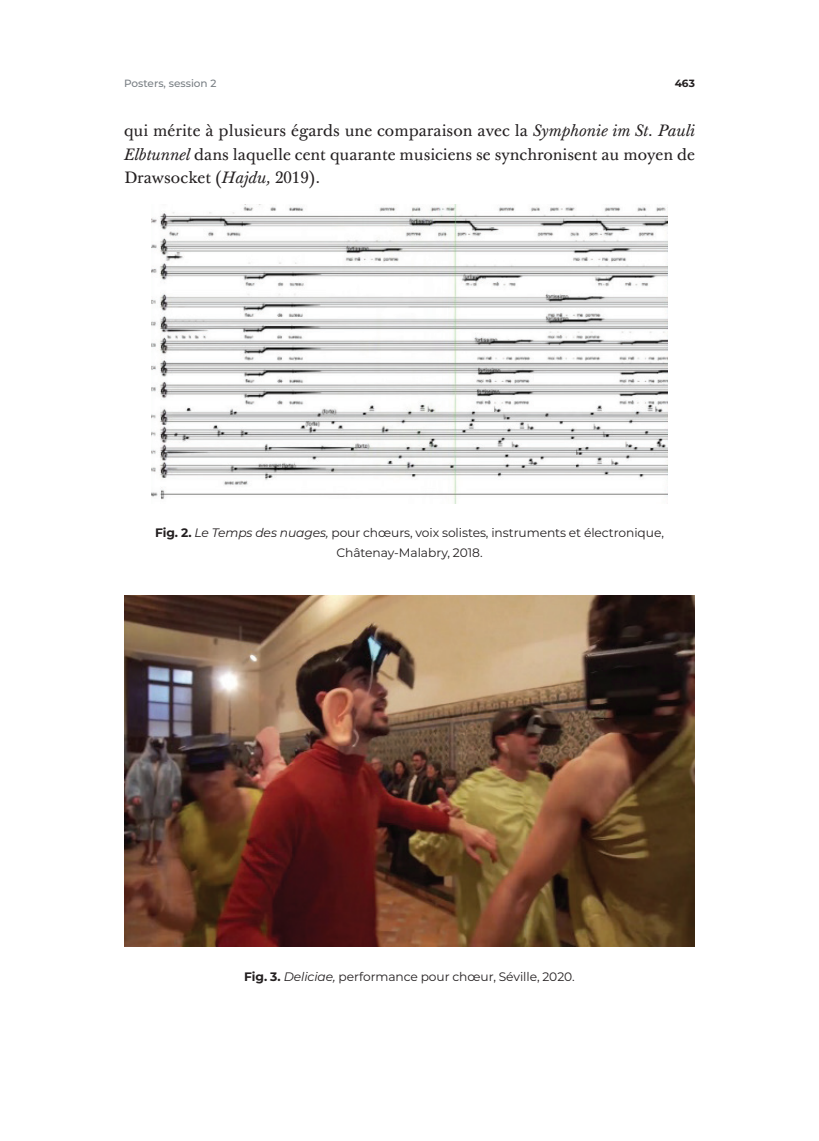
<style>
.page{position:relative;width:819px;height:1141px;background:#fff}
.page>*{position:absolute;margin:0;border:0;box-sizing:border-box;transform-origin:0 0}
._242_texte_courant_s{font:16.1px/23.6px "Baskerville 10 Pro";color:#231f20;text-align:justify}
._26_legende_figure{font:12.25px/19.2px "Montserrat";letter-spacing:-.005em;color:#231f20;text-align:center}
.t1{font:500 10.5px "Montserrat";color:#797f84}
.t2{font:700 10.5px "Montserrat";color:#231f20}
.s1{font-style:italic}
.s2{font-weight:700}
</style>
<div class="page">
<img style="left:151px;top:204px;width:517px;height:299px">
<img style="left:124px;top:595px;width:570px;height:352px">
<p class="t1" style="left:124px;top:76px;width:94px">Posters, session 2</p>
<p class="t2" style="left:674px;top:75px;width:22px">463</p>
<p class="_242_texte_courant_s" style="left:124px;top:120px;width:572px">qui mérite à plusieurs égards une comparaison avec la <span class="s1">Symphonie im St. Pauli Elbtunnel</span> dans laquelle cent quarante musiciens se synchronisent au moyen de Drawsocket (<span class="s1">Hajdu,</span> 2019).</p>
<p class="_26_legende_figure" style="left:155px;top:523px;width:510px"><span class="s2">Fig. 2.</span> <span class="s1">Le Temps des nuages,</span> pour chœurs, voix solistes, instruments et électronique,<br>Châtenay-Malabry, 2018.</p>
<p class="_26_legende_figure" style="left:244px;top:966px;width:332px"><span class="s2">Fig. 3.</span> <span class="s1">Deliciae,</span> performance pour chœur, Séville, 2020.</p>
</div>
